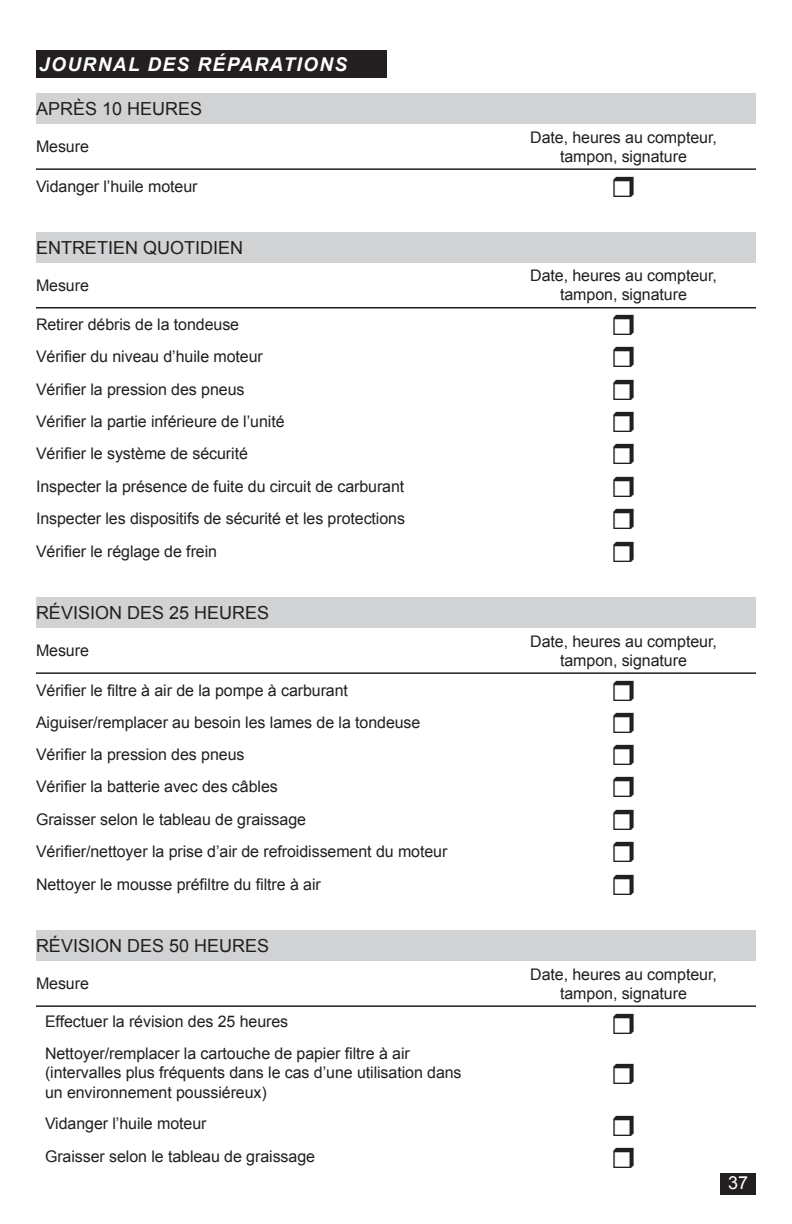
<style>
.page{position:relative;width:792px;height:1224px;background:#fff}
.page>*{position:absolute;margin:0;border:0;box-sizing:border-box;transform-origin:0 0}
.t1{font:italic 700 19px "Arial";letter-spacing:.075em;color:#fff}
.Head_9A_FR{font:18px "Arial";color:#231f20}
.t2{font:18px "Arial";color:#fff}
.Body_Text_FR{font:16px/19.2px "Arial";letter-spacing:-.005em;color:#231f20;text-align:center}
</style>
<div class="page">
<div style="left:721px;top:1174px;width:35px;height:21px;background:#231f20"></div>
<div style="left:36px;top:50px;width:351px;height:28px;background:#231f20"></div>
<div style="left:36px;top:94px;width:720px;height:30px;background:#d1d2d4"></div>
<hr style="left:36px;top:168px;width:455px;height:2px;background:#231f20">
<hr style="left:491px;top:168px;width:265px;height:2px;background:#231f20">
<div style="left:36px;top:232px;width:720px;height:31px;background:#d1d2d4"></div>
<hr style="left:36px;top:307px;width:455px;height:2px;background:#231f20">
<hr style="left:491px;top:307px;width:265px;height:2px;background:#231f20">
<div style="left:36px;top:598px;width:720px;height:30px;background:#d1d2d4"></div>
<hr style="left:36px;top:672px;width:455px;height:2px;background:#231f20">
<hr style="left:491px;top:672px;width:265px;height:2px;background:#231f20">
<div style="left:36px;top:931px;width:720px;height:30px;background:#d1d2d4"></div>
<hr style="left:36px;top:1005px;width:455px;height:2px;background:#231f20">
<hr style="left:491px;top:1005px;width:265px;height:2px;background:#231f20">
<p class="t1" style="left:39px;top:52px;width:309px">JOURNAL DES RÉPARATIONS</p>
<p class="Head_9A_FR" style="left:36px;top:97px;width:168px">APRÈS 10 HEURES</p>
<p class="Body_Text_FR" style="left:36px;top:137px;width:54px">Mesure</p>
<p class="Body_Text_FR" style="left:530px;top:127px;width:188px">Date, heures au compteur, tampon, signature</p>
<p class="Body_Text_FR" style="left:36px;top:177px;width:163px">Vidanger l’huile moteur</p>
<p class="Head_9A_FR" style="left:36px;top:236px;width:209px">ENTRETIEN QUOTIDIEN</p>
<p class="Body_Text_FR" style="left:36px;top:276px;width:54px">Mesure</p>
<p class="Body_Text_FR" style="left:530px;top:266px;width:188px">Date, heures au compteur, tampon, signature</p>
<p class="Body_Text_FR" style="left:36px;top:315px;width:205px">Retirer débris de la tondeuse</p>
<p class="Body_Text_FR" style="left:36px;top:347px;width:228px">Vérifier du niveau d’huile moteur</p>
<p class="Body_Text_FR" style="left:36px;top:380px;width:210px">Vérifier la pression des pneus</p>
<p class="Body_Text_FR" style="left:36px;top:412px;width:250px">Vérifier la partie inférieure de l’unité</p>
<p class="Body_Text_FR" style="left:36px;top:444px;width:213px">Vérifier le système de sécurité</p>
<p class="Body_Text_FR" style="left:36px;top:477px;width:370px">Inspecter la présence de fuite du circuit de carburant</p>
<p class="Body_Text_FR" style="left:36px;top:509px;width:371px">Inspecter les dispositifs de sécurité et les protections</p>
<p class="Body_Text_FR" style="left:36px;top:542px;width:183px">Vérifier le réglage de frein</p>
<p class="Head_9A_FR" style="left:36px;top:601px;width:235px">RÉVISION DES 25 HEURES</p>
<p class="Body_Text_FR" style="left:36px;top:641px;width:54px">Mesure</p>
<p class="Body_Text_FR" style="left:530px;top:631px;width:188px">Date, heures au compteur, tampon, signature</p>
<p class="Body_Text_FR" style="left:36px;top:681px;width:314px">Vérifier le filtre à air de la pompe à carburant</p>
<p class="Body_Text_FR" style="left:36px;top:713px;width:386px">Aiguiser/remplacer au besoin les lames de la tondeuse</p>
<p class="Body_Text_FR" style="left:36px;top:745px;width:210px">Vérifier la pression des pneus</p>
<p class="Body_Text_FR" style="left:36px;top:777px;width:243px">Vérifier la batterie avec des câbles</p>
<p class="Body_Text_FR" style="left:36px;top:810px;width:272px">Graisser selon le tableau de graissage</p>
<p class="Body_Text_FR" style="left:36px;top:842px;width:413px">Vérifier/nettoyer la prise d’air de refroidissement du moteur</p>
<p class="Body_Text_FR" style="left:36px;top:875px;width:286px">Nettoyer le mousse préfiltre du filtre à air</p>
<p class="Head_9A_FR" style="left:36px;top:934px;width:235px">RÉVISION DES 50 HEURES</p>
<p class="Body_Text_FR" style="left:36px;top:974px;width:54px">Mesure</p>
<p class="Body_Text_FR" style="left:530px;top:964px;width:188px">Date, heures au compteur, tampon, signature</p>
<p class="Body_Text_FR" style="left:45px;top:1012px;width:245px">Effectuer la révision des 25 heures</p>
<p class="Body_Text_FR" style="left:45px;top:1044px;width:418px;text-align:left">Nettoyer/remplacer la cartouche de papier filtre à air (intervalles plus fréquents dans le cas d’une utilisation dans un environnement poussiéreux)</p>
<p class="Body_Text_FR" style="left:45px;top:1114px;width:163px">Vidanger l’huile moteur</p>
<p class="Body_Text_FR" style="left:45px;top:1147px;width:272px">Graisser selon le tableau de graissage</p>
<p class="t2" style="left:728px;top:1171px;width:22px">37</p>
</div>
